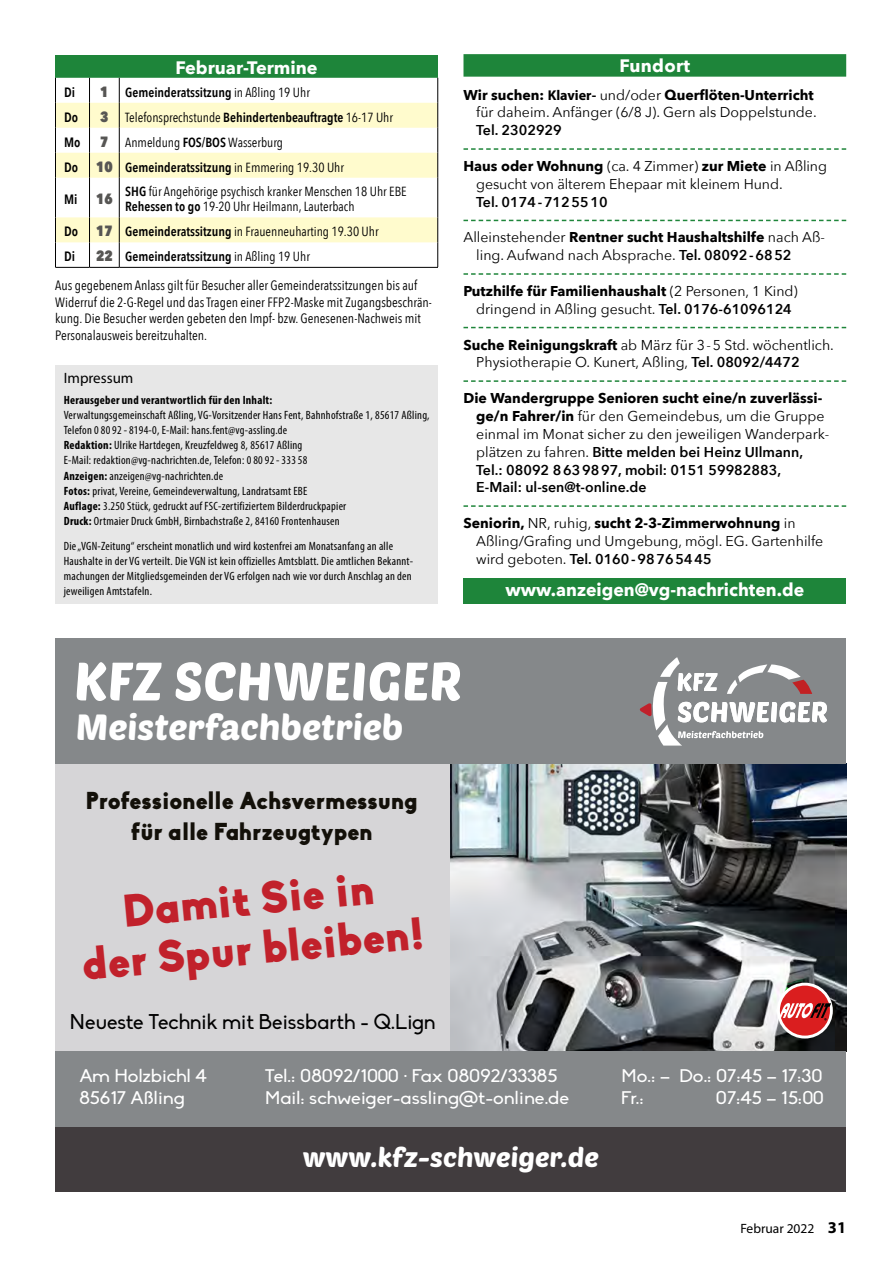
<style>
.page{position:relative;width:893px;height:1263px;background:#fff}
.page>*{position:absolute;margin:0;border:0;box-sizing:border-box;transform-origin:0 0}
.t1{font:53.25px "Poetsen One";color:#fff}
.t2{font:900 45px/49.3px "Biko";color:#c1212b;text-align:center}
.t3{font:35.55px "Poetsen One";color:#fff}
.t4{font:27px "Poetsen One";color:#fff}
.t5{font:900 24.15px/30.5px "Biko";color:#131009;text-align:center}
.t6{font:21px "Biko";color:#000}
.t7{font:18px/22.5px "Biko";color:#fff;scale:1.09 1}
.Titeltext{font:700 18px "Avenir Next";color:#fff}
.Terminkalender{font:700 18px "Avenir Next";color:#fff}
.Fundort{font:700 18px "Avenir Next";letter-spacing:.02em;color:#fff}
.allg__Fließtext{font:15px "Myriad Pro";color:#000}
.Terminkalender-2{font:800 14.85px "Avenir Next Condensed";color:#575654}
.Fundort-2{font:14.25px/17.9px "Avenir Next";color:#000}
.Terminkalender-3{font:13.5px/16.5px "Avenir Next Condensed";color:#000}
.Terminkalender-4{font:600 13.5px "Avenir Next Condensed";color:#000}
.t8{font:13.5px "Myriad Pro";color:#000}
.Terminkalender-5{font:13.2px/15px "Avenir Next Condensed";color:#000}
.Terminkalender-6{font:600 13.2px "Avenir Next Condensed";color:#000}
.allg__Fließtext-2{font:condensed 12px/15.1px "Myriad Pro";letter-spacing:.02em;color:#000}
.s1{font-weight:400}
.s2{font-weight:600}
.s3{font-weight:700}
.s4{font-family:"Myriad Pro";font-weight:700}
.s5{font-weight:700;font-size:16.5px}
</style>
<div class="page">
<div style="left:56px;top:55px;width:382px;height:23px;background:#1e853a"></div>
<svg style="left:56px;top:78px;width:381px;height:189px"></svg>
<svg style="left:56px;top:103px;width:381px;height:139px;fill:#fffbcd"></svg>
<svg style="left:119px;top:78px;width:1px;height:100px"></svg>
<svg style="left:437px;top:78px;width:1px;height:100px"></svg>
<hr style="left:119px;top:178px;width:1px;height:39px;background:#000">
<hr style="left:437px;top:178px;width:1px;height:39px;background:#000">
<svg style="left:437px;top:217px;width:1px;height:50px"></svg>
<svg style="left:55px;top:78px;width:1px;height:100px"></svg>
<svg style="left:89px;top:78px;width:1px;height:100px"></svg>
<hr style="left:55px;top:178px;width:1px;height:39px;background:#000">
<hr style="left:89px;top:178px;width:1px;height:39px;background:#000">
<svg style="left:55px;top:217px;width:1px;height:50px"></svg>
<hr style="left:55px;top:267px;width:35px;height:1px;background:#000">
<svg style="left:89px;top:217px;width:31px;height:51px"></svg>
<hr style="left:119px;top:267px;width:319px;height:1px;background:#000">
<div style="left:463px;top:54px;width:383px;height:23px;background:#1e853a"></div>
<svg style="left:463px;top:148px;width:383px;height:2px"></svg>
<svg style="left:463px;top:220px;width:383px;height:1px"></svg>
<svg style="left:463px;top:273px;width:383px;height:2px"></svg>
<svg style="left:463px;top:327px;width:383px;height:1px"></svg>
<svg style="left:463px;top:380px;width:383px;height:2px"></svg>
<svg style="left:463px;top:505px;width:383px;height:2px"></svg>
<div style="left:55px;top:365px;width:383px;height:238px;background:#e7e7e7"></div>
<div style="left:463px;top:578px;width:383px;height:25px;background:#1e853a"></div>
<div style="left:55px;top:764px;width:396px;height:287px;background:#d6d5d7"></div>
<img style="left:451px;top:764px;width:395px;height:287px">
<div style="left:55px;top:639px;width:791px;height:125px;background:#85888a"></div>
<div style="left:55px;top:1051px;width:791px;height:76px;background:#85888a"></div>
<div style="left:55px;top:1127px;width:791px;height:65px;background:#413c3e"></div>
<svg style="left:639px;top:657px;width:188px;height:88px"></svg>
<svg style="left:777px;top:983px;width:56px;height:55px"></svg>
<div style="left:780px;top:986px;width:50px;height:49px;background:#da1e1f;border-radius:50%"></div>
<svg style="left:779px;top:1003px;width:52px;height:17px"></svg>
<p class="Terminkalender" style="left:176px;top:52px;width:144px">Februar-Termine</p>
<p class="Terminkalender-4" style="left:64px;top:80px;width:13px">Di</p>
<p class="Terminkalender-2" style="left:100px;top:82px;width:10px">1</p>
<p class="Terminkalender-6" style="left:125px;top:81px;width:186px">Gemeinderatssitzung <span class="s1">in Aßling 19 Uhr</span></p>
<p class="Terminkalender-4" style="left:64px;top:105px;width:15px">Do</p>
<p class="Terminkalender-2" style="left:100px;top:107px;width:10px">3</p>
<p class="Terminkalender-5" style="left:125px;top:109px;width:269px">Telefonsprechstunde <span class="s2">Behindertenbeauftragte</span> 16-17 Uhr</p>
<p class="Terminkalender-4" style="left:64px;top:130px;width:18px">Mo</p>
<p class="Terminkalender-2" style="left:100px;top:132px;width:10px">7</p>
<p class="Terminkalender-5" style="left:125px;top:134px;width:159px">Anmeldung <span class="s2">FOS/BOS</span> Wasserburg</p>
<p class="Terminkalender-4" style="left:64px;top:155px;width:15px">Do</p>
<p class="Terminkalender-2" style="left:96px;top:157px;width:18px">10</p>
<p class="Terminkalender-6" style="left:125px;top:156px;width:220px">Gemeinderatssitzung <span class="s1">in Emmering 19.30 Uhr</span></p>
<p class="Terminkalender-4" style="left:64px;top:188px;width:15px">Mi</p>
<p class="Terminkalender-2" style="left:96px;top:190px;width:18px">16</p>
<p class="Terminkalender-5" style="left:125px;top:184px;width:283px"><span class="s2">SHG</span> für Angehörige psychisch kranker Menschen 18 Uhr EBE<br><span class="s2">Rehessen to go</span> 19-20 Uhr Heilmann, Lauterbach</p>
<p class="Terminkalender-4" style="left:64px;top:220px;width:15px">Do</p>
<p class="Terminkalender-2" style="left:96px;top:222px;width:18px">17</p>
<p class="Terminkalender-5" style="left:125px;top:224px;width:255px"><span class="s2">Gemeinderatssitzung</span> in Frauenneuharting 19.30 Uhr</p>
<p class="Terminkalender-4" style="left:64px;top:245px;width:13px">Di</p>
<p class="Terminkalender-2" style="left:96px;top:247px;width:18px">22</p>
<p class="Terminkalender-6" style="left:125px;top:245px;width:186px">Gemeinderatssitzung <span class="s1">in Aßling 19 Uhr</span></p>
<p class="Terminkalender-3" style="left:55px;top:277px;width:378px">Aus gegebenem Anlass gilt für Besucher aller Gemeinderatssitzungen bis auf Widerruf die 2-G-Regel und das Tragen einer FFP2-Maske mit Zugangsbeschrän&shy;kung. Die Besucher werden gebeten den Impf- bzw. Genesenen-Nachweis mit Personalausweis bereitzuhalten.</p>
<p class="allg__Fließtext" style="left:64px;top:369px;width:71px">Impressum</p>
<p class="allg__Fließtext-2" style="left:64px;top:392px;width:367px"><span class="s3">Herausgeber und verantwortlich für den Inhalt:<br></span>Verwaltungsgemeinschaft Aßling, VG-Vorsitzender Hans Fent, Bahnhofstraße 1, 85617 Aßling,<br>Telefon 08092-8194-0, E-Mail: hans.fent@vg-assling.de</p>
<p class="allg__Fließtext-2" style="left:64px;top:438px;width:240px"><span class="s3">Redaktion:</span> Ulrike Hartdegen, Kreuzfeldweg 8, 85617 Aßling</p>
<p class="allg__Fließtext-2" style="left:64px;top:453px;width:245px">E-Mail: redaktion@vg-nachrichten.de, Telefon: 08092-33358<br><span class="s3">Anzeigen:</span> anzeigen@vg-nachrichten.de</p>
<p class="allg__Fließtext-2" style="left:64px;top:483px;width:284px"><span class="s3">Fotos:</span> privat, Vereine, Gemeindeverwaltung, Landratsamt EBE<br><span class="s3">Auflage:</span> 3.250 Stück, gedruckt auf FSC-zertifiziertem Bilderdruckpapier</p>
<p class="allg__Fließtext-2" style="left:64px;top:513px;width:277px"><span class="s3">Druck:</span> Ortmaier Druck GmbH, Birnbachstraße 2, 84160 Frontenhausen</p>
<p class="allg__Fließtext-2" style="left:64px;top:538px;width:351px">Die „VGN-Zeitung“ erscheint monatlich und wird kostenfrei am Monatsanfang an alle Haushalte in der VG verteilt. Die VGN ist kein offizielles Amtsblatt. Die amtlichen Bekannt&shy;machungen der Mitgliedsgemeinden der VG erfolgen nach wie vor durch Anschlag an den jeweiligen Amtstafeln.</p>
<p class="Fundort" style="left:619px;top:50px;width:72px">Fundort</p>
<p class="Fundort-2" style="left:476px;top:85px;width:342px;text-indent:-13px"><span class="s3">Wir suchen:</span> <span class="s4">Klavier-</span> und/oder <span class="s3">Querflöten-Unterricht </span>für daheim. Anfänger (6/8 J). Gern als Doppelstunde.<br><span class="s2">Tel. 2302929</span></p>
<p class="Fundort-2" style="left:476px;top:157px;width:352px;text-indent:-13px"><span class="s3">Haus oder Wohnung</span> (ca. 4 Zimmer) <span class="s3">zur Miete</span> in Aßling gesucht von älterem Ehepaar mit kleinem Hund.<br><span class="s2">Tel. 0174-7125510</span></p>
<p class="Fundort-2" style="left:476px;top:228px;width:350px;text-indent:-13px">Alleinstehender <span class="s3">Rentner sucht Haushaltshilfe</span> nach Aß&shy;ling. Aufwand nach Absprache. <span class="s2">Tel. 08092-6852</span></p>
<p class="Fundort-2" style="left:463px;top:281px;width:336px;text-align:center"><span class="s3">Putzhilfe für Familienhaushalt</span> (2 Personen, 1 Kind) dringend in Aßling gesucht. <span class="s2">Tel. 0176-61096124</span></p>
<p class="Fundort-2" style="left:476px;top:335px;width:359px;text-indent:-13px"><span class="s3">Suche Reinigungskraft</span> ab März für 3-5 Std. wöchentlich.<br>Physiotherapie O. Kunert, Aßling, <span class="s2">Tel. 08092/4472</span></p>
<p class="Fundort-2" style="left:476px;top:389px;width:354px;text-indent:-13px"><span class="s3">Die Wandergruppe Senioren sucht eine/n zuverlässi&shy;ge/n Fahrer/in</span> für den Gemeindebus, um die Gruppe einmal im Monat sicher zu den jeweiligen Wanderpark&shy;plätzen zu fahren. <span class="s2">Bitte melden bei Heinz UIlmann, Tel.: 08092 8639897, mobil: 0151 59982883, E-Mail: ul-sen@t-online.de</span></p>
<p class="Fundort-2" style="left:476px;top:514px;width:349px;text-indent:-13px"><span class="s3">Seniorin,</span> NR, ruhig, <span class="s3">sucht 2-3-Zimmerwohnung</span> in<br>Aßling/Grafing und Umgebung, mögl. EG. Gartenhilfe wird geboten. <span class="s2">Tel. 0160-98765445</span></p>
<p class="Titeltext" style="left:505px;top:574px;width:300px">www.anzeigen@vg-nachrichten.de</p>
<p class="t1" style="left:74px;top:647px;width:390px">KFZ SCHWEIGER</p>
<p class="t3" style="left:76px;top:705px;width:329px">Meisterfachbetrieb</p>
<p class="t5" style="left:86px;top:786px;width:333px">Professionelle Achsvermessung für alle Fahrzeugtypen</p>
<p class="t2" style="left:76px;top:890px;width:345px;rotate:-5deg">Damit Sie in<br>der Spur bleiben!</p>
<p class="t6" style="left:70px;top:1010px;width:367px">Neueste Technik mit Beissbarth - Q.Lign</p>
<p class="t7" style="left:79px;top:1065px;width:118px">Am Holzbichl 4<br>85617 Aßling</p>
<p class="t7" style="left:265px;top:1065px;width:281px">Tel.: 08092/1000 . Fax 08092/33385<br>Mail: schweiger-assling@t-online.de</p>
<p class="t7" style="left:621px;top:1065px;width:187px">Mo.: – Do.: 07:45 – 17:30<br>Fr.:</p>
<p class="t7" style="left:716px;top:1087px;width:101px">07:45 – 15:00</p>
<p class="t4" style="left:303px;top:1140px;width:298px">www.kfz-schweiger.de</p>
<p class="t8" style="left:740px;top:1220px;width:107px">Februar 2022 <span class="s5">31</span></p>
</div>
